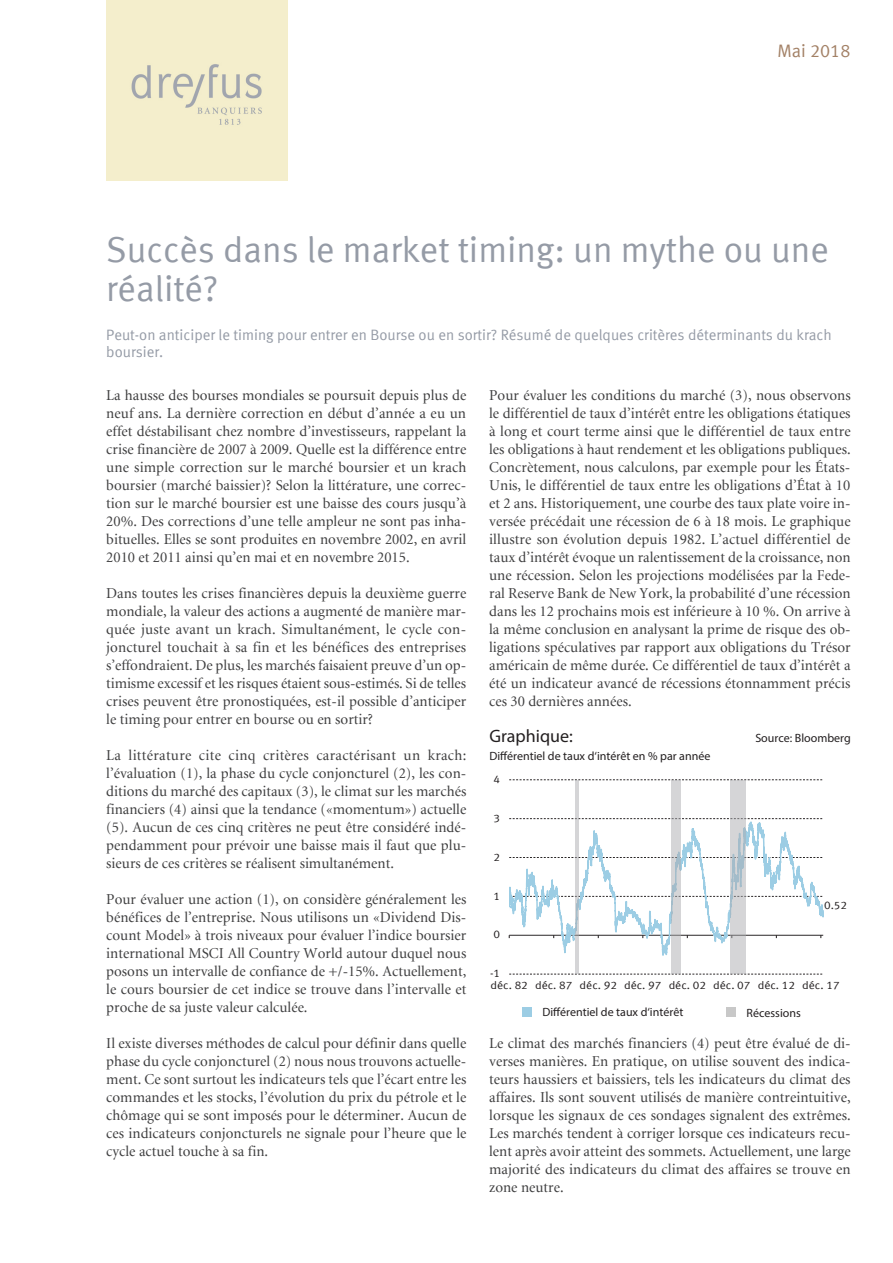
<style>
.page{position:relative;width:893px;height:1263px;background:#fff}
.page>*{position:absolute;margin:0;border:0;box-sizing:border-box;transform-origin:0 0}
.t1{font:36px/39px "Meta LF";color:#959ba6}
.t2{font:18px "Myriad Pro";color:#231f20}
.t3{font:18px "Meta LF";color:#a38166}
.t4{font:15px/18px "Minion";color:#3e3e3f;text-align:justify}
.t5{font:15px/16.5px "Meta LF";color:#959ba6}
.t6{font:12px "Myriad Pro";color:#231f20}
.t7{font:11.1px "Meta LF";color:#231f20;scale:1.07 1}
.t8{font:10.95px "Meta LF";color:#231f20;scale:1.07 1}
</style>
<div class="page">
<div style="left:106px;top:0;width:181px;height:181px;background:#f4eecc"></div>
<svg style="left:509px;top:779px;width:314px;height:238px"></svg>
<div style="left:671px;top:780px;width:10px;height:194px;background:#abacb0;opacity:.5"></div>
<div style="left:730px;top:780px;width:15px;height:194px;background:#abacb0;opacity:.5"></div>
<hr style="left:575px;top:780px;width:4px;height:194px;background:#abacb0;opacity:.5">
<div style="left:522px;top:1007px;width:9px;height:10px;background:#9ccde4"></div>
<div style="left:726px;top:1007px;width:10px;height:10px;background:#c8c8c8"></div>
<p class="t3" style="left:778px;top:40px;width:74px">Mai 2018</p>
<p class="t1" style="left:106px;top:230px;width:724px">Succès dans le market timing: un mythe ou une réalité?</p>
<p class="t5" style="left:106px;top:327px;width:727px">Peut-on anticiper le timing pour entrer en Bourse ou en sortir? Résumé de quelques critères déterminants du krach boursier.</p>
<p class="t4" style="left:106px;top:386px;width:362px">La hausse des bourses mondiales se poursuit depuis plus de neuf ans. La dernière correction en début d’année a eu un effet déstabilisant chez nombre d’investisseurs, rappelant la crise financière de 2007 à 2009. Quelle est la différence entre une simple correction sur le marché boursier et un krach boursier (marché baissier)? Selon la littérature, une correc&shy;tion sur le marché boursier est une baisse des cours jusqu’à 20%. Des corrections d’une telle ampleur ne sont pas inha&shy;bituelles. Elles se sont produites en novembre 2002, en avril 2010 et 2011 ainsi qu’en mai et en novembre 2015.</p>
<p class="t4" style="left:106px;top:584px;width:362px">Dans toutes les crises financières depuis la deuxième guerre mondiale, la valeur des actions a augmenté de manière mar&shy;quée juste avant un krach. Simultanément, le cycle con&shy;joncturel touchait à sa fin et les bénéfices des entreprises s’effondraient. De plus, les marchés faisaient preuve d’un op&shy;timisme excessif et les risques étaient sous-estimés. Si de telles crises peuvent être pronostiquées, est-il possible d’anticiper le timing pour entrer en bourse ou en sortir?</p>
<p class="t4" style="left:106px;top:746px;width:362px">La littérature cite cinq critères caractérisant un krach: l’évaluation (1), la phase du cycle conjoncturel (2), les con&shy;ditions du marché des capitaux (3), le climat sur les marchés financiers (4) ainsi que la tendance («momentum») actuelle (5). Aucun de ces cinq critères ne peut être considéré indé&shy;pendamment pour prévoir une baisse mais il faut que plu&shy;sieurs de ces critères se réalisent simultanément.</p>
<p class="t4" style="left:106px;top:890px;width:362px">Pour évaluer une action (1), on considère généralement les bénéfices de l’entreprise. Nous utilisons un «Dividend Dis&shy;count Model» à trois niveaux pour évaluer l’indice boursier international MSCI All Country World autour duquel nous posons un intervalle de confiance de +/-15%. Actuellement, le cours boursier de cet indice se trouve dans l’intervalle et proche de sa juste valeur calculée.</p>
<p class="t4" style="left:106px;top:1034px;width:362px">Il existe diverses méthodes de calcul pour définir dans quelle phase du cycle conjoncturel (2) nous nous trouvons actuelle&shy;ment. Ce sont surtout les indicateurs tels que l’écart entre les commandes et les stocks, l’évolution du prix du pétrole et le chômage qui se sont imposés pour le déterminer. Aucun de ces indicateurs conjoncturels ne signale pour l’heure que le cycle actuel touche à sa fin.</p>
<p class="t4" style="left:489px;top:386px;width:363px">Pour évaluer les conditions du marché (3), nous observons le différentiel de taux d’intérêt entre les obligations étatiques à long et court terme ainsi que le différentiel de taux entre les obligations à haut rendement et les obligations publiques.<br>Concrètement, nous calculons, par exemple pour les États-Unis, le différentiel de taux entre les obligations d’État à 10 et 2 ans. Historiquement, une courbe des taux plate voire in&shy;versée précédait une récession de 6 à 18 mois. Le graphique illustre son évolution depuis 1982. L’actuel différentiel de taux d’intérêt évoque un ralentissement de la croissance, non une récession. Selon les projections modélisées par la Fede&shy;ral Reserve Bank de New York, la probabilité d’une récession dans les 12 prochains mois est inférieure à 10 %. On arrive à la même conclusion en analysant la prime de risque des ob&shy;ligations spéculatives par rapport aux obligations du Trésor américain de même durée. Ce différentiel de taux d’intérêt a été un indicateur avancé de récessions étonnamment précis ces 30 dernières années.</p>
<p class="t2" style="left:489px;top:724px;width:85px">Graphique:</p>
<p class="t6" style="left:755px;top:730px;width:97px">Source: Bloomberg</p>
<p class="t6" style="left:489px;top:748px;width:222px">Différentiel de taux d‘intérêt en % par année</p>
<p class="t7" style="left:494px;top:773px;width:8px">4</p>
<p class="t8" style="left:494px;top:812px;width:8px">3</p>
<p class="t8" style="left:494px;top:850px;width:8px">2</p>
<p class="t8" style="left:494px;top:889px;width:8px">1</p>
<p class="t8" style="left:824px;top:899px;width:23px">0.52</p>
<p class="t7" style="left:494px;top:928px;width:8px">0</p>
<p class="t8" style="left:490px;top:967px;width:11px">-1</p>
<p class="t8" style="left:491px;top:978px;width:328px">déc. 82 déc. 87 déc. 92 déc. 97 déc. 02 déc. 07 déc. 12 déc. 17</p>
<p class="t6" style="left:542px;top:1005px;width:142px">Différentiel de taux d‘intérêt</p>
<p class="t6" style="left:747px;top:1005px;width:56px">Récessions</p>
<p class="t4" style="left:489px;top:1034px;width:363px">Le climat des marchés financiers (4) peut être évalué de di&shy;verses manières. En pratique, on utilise souvent des indica&shy;teurs haussiers et baissiers, tels les indicateurs du climat des affaires. Ils sont souvent utilisés de manière contreintuitive, lorsque les signaux de ces sondages signalent des extrêmes.<br>Les marchés tendent à corriger lorsque ces indicateurs recu&shy;lent après avoir atteint des sommets. Actuellement, une large majorité des indicateurs du climat des affaires se trouve en zone neutre.</p>
</div>
